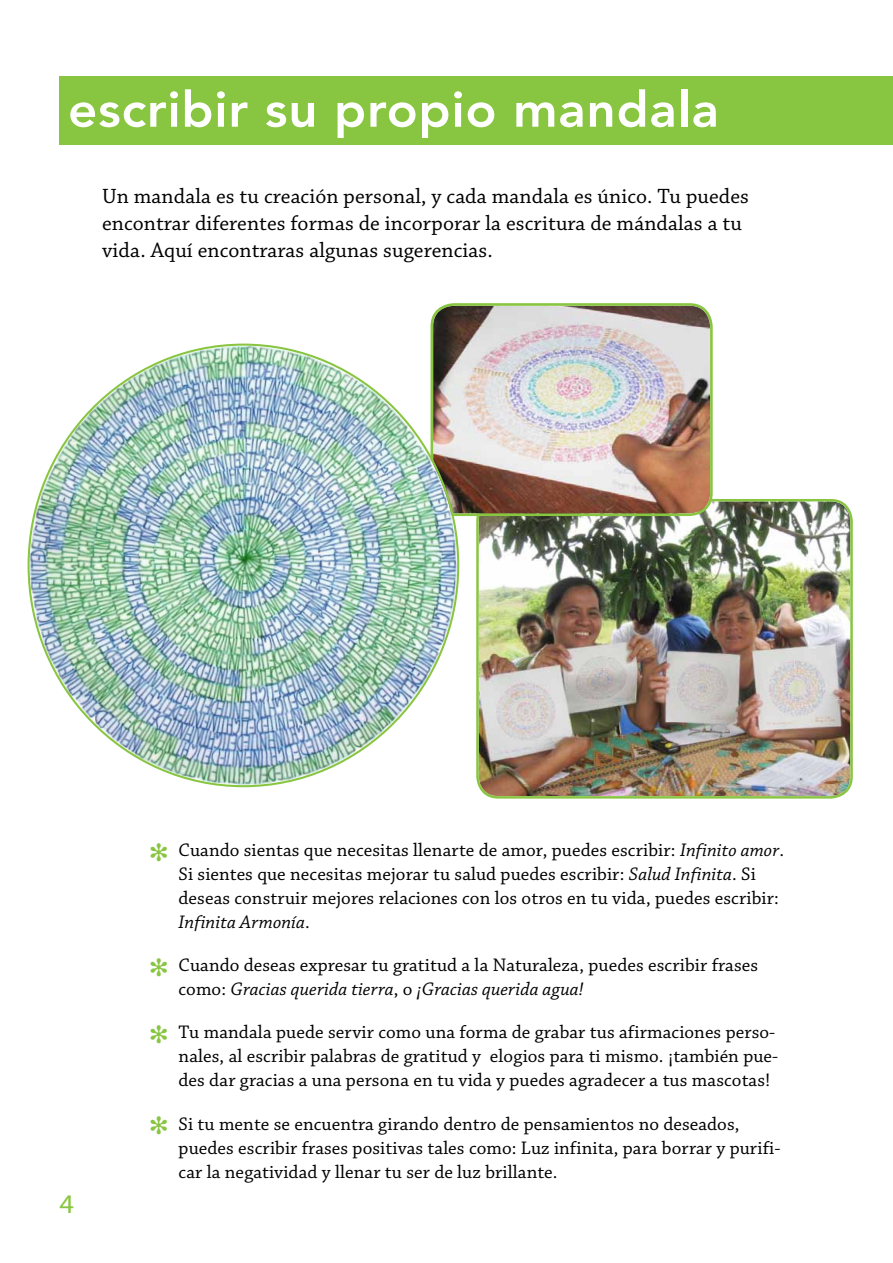
<style>
.page{position:relative;width:893px;height:1263px;background:#fff}
.page>*{position:absolute;margin:0;border:0;box-sizing:border-box;transform-origin:0 0}
.t1{font:800 49.5px "Avenir LT Std";letter-spacing:.015em;color:#fff}
.t2{font:27px "Myriad Pro";color:#88c540;scale:1.05 1}
.t3{font:21.75px/27px "Chaparral Pro";letter-spacing:.005em;color:#000}
.t4{font:19.2px/24px "Chaparral Pro";letter-spacing:.005em;color:#000}
.s1{font-family:"DejaVu Sans";font-weight:700;font-size:24px;color:#88c540}
.s2{font-style:italic}
</style>
<div class="page">
<img style="left:479px;top:501px;width:371px;height:295px">
<div style="left:476px;top:499px;width:377px;height:300px;border:2px solid #88c540;border-radius:21px"></div>
<img style="left:433px;top:307px;width:277px;height:206px">
<div style="left:431px;top:303px;width:282px;height:213px;border:3px solid #88c540;border-radius:22px"></div>
<img style="left:30px;top:346px;width:427px;height:439px">
<div style="left:60px;top:77px;width:833px;height:68px;background:#88c540"></div>
<h1 class="t1" style="left:68px;top:80px;width:652px">escribir su propio mandala</h1>
<p class="t3" style="left:102px;top:183px;width:648px">Un mandala es tu creación personal, y cada mandala es único. Tu puedes encontrar diferentes formas de incorporar la escritura de mándalas a tu vida. Aquí encontraras algunas sugerencias.</p>
<h2 class="t2" style="left:60px;top:1187px;width:15px">4</h2>
<p class="t4" style="left:179px;top:839px;width:607px;text-indent:-30px"><span class="s1">✻</span> Cuando sientas que necesitas llenarte de amor, puedes escribir: <span class="s2">Infinito amor</span>.<br>Si sientes que necesitas mejorar tu salud puedes escribir: <span class="s2">Salud Infinita</span>. Si deseas construir mejores relaciones con los otros en tu vida, puedes escribir:<br><span class="s2">Infinita Armonía</span>.</p>
<p class="t4" style="left:179px;top:954px;width:581px;text-indent:-30px"><span class="s1">✻</span> Cuando deseas expresar tu gratitud a la Naturaleza, puedes escribir frases como: <span class="s2">Gracias querida tierra</span>, o <span class="s2">¡Gracias querida agua!</span></p>
<p class="t4" style="left:179px;top:1021px;width:601px;text-indent:-30px"><span class="s1">✻</span> Tu mandala puede servir como una forma de grabar tus afirmaciones perso&shy;nales, al escribir palabras de gratitud y elogios para ti mismo. ¡también pue&shy;des dar gracias a una persona en tu vida y puedes agradecer a tus mascotas!</p>
<p class="t4" style="left:179px;top:1112px;width:603px;text-indent:-30px"><span class="s1">✻</span> Si tu mente se encuentra girando dentro de pensamientos no deseados, puedes escribir frases positivas tales como: Luz infinita, para borrar y purifi&shy;car la negatividad y llenar tu ser de luz brillante.</p>
</div>
